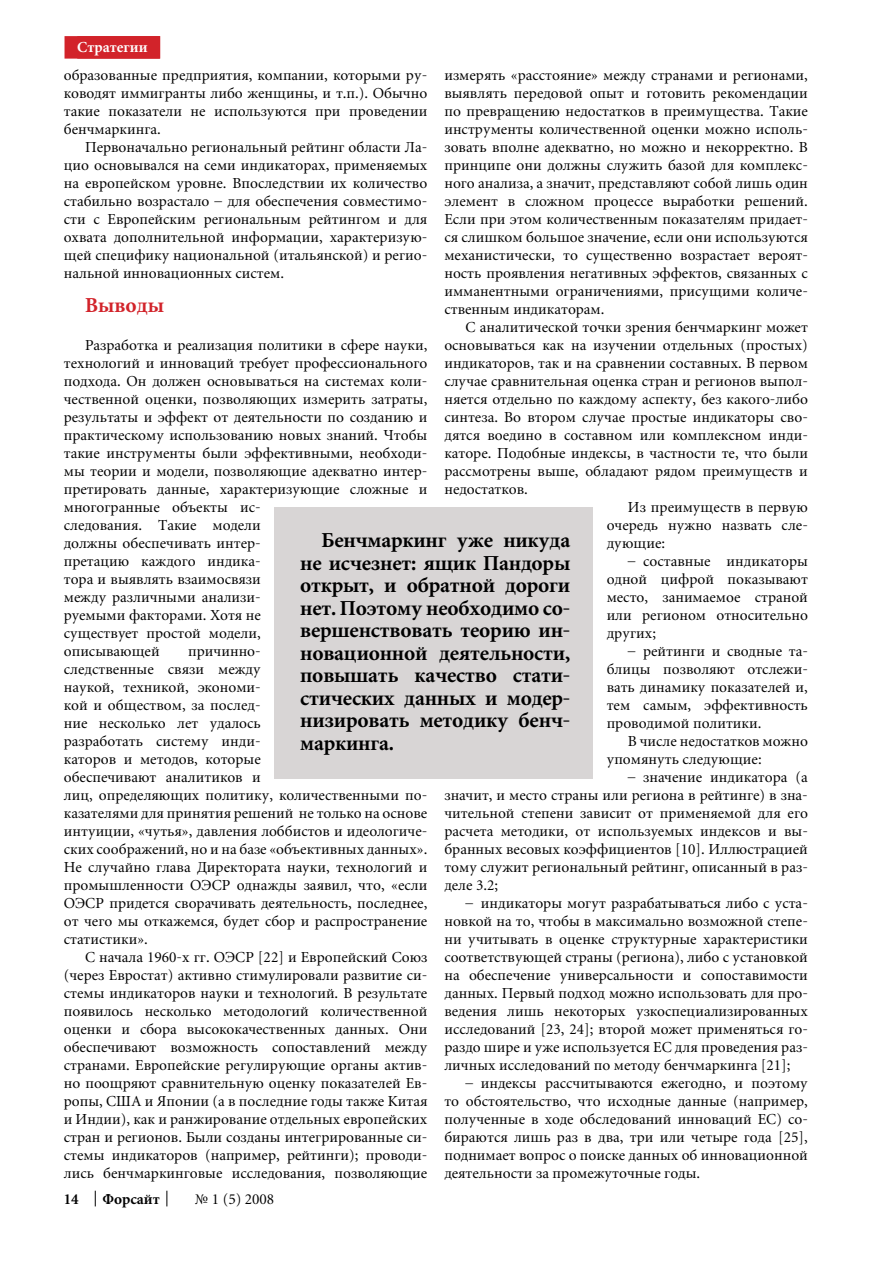
<style>
.page{position:relative;width:893px;height:1263px;background:#fff}
.page>*{position:absolute;margin:0;border:0;box-sizing:border-box;transform-origin:0 0}
.t1{font:700 21px/22.5px "Miniature";letter-spacing:-.01em;color:#000;text-align:justify}
.t2{font:700 21px "Miniature";color:#d2232a}
.t3{font:15px/18px "Miniature";color:#000;text-align:justify}
.t4{font:700 15px "Miniature";color:#fff}
.t5{font:700 15px "Miniature";color:#000}
</style>
<div class="page">
<svg style="left:95px;top:1191px;width:1px;height:15px"></svg>
<svg style="left:166px;top:1191px;width:1px;height:15px"></svg>
<div style="left:65px;top:36px;width:95px;height:23px;background:#d2232a"></div>
<div style="left:274px;top:507px;width:318px;height:272px;background:#d8d5d5"></div>
<p class="t4" style="left:90px;top:40px;width:59px">Рубрика</p>
<p class="t3" style="left:64px;top:66px;width:365px">образованные предприятия, компании, которыми ру&shy;ководят иммигранты либо женщины, и т.п.). Обычно такие показатели не используются при проведении бенчмаркинга.</p>
<p class="t3" style="left:64px;top:138px;width:365px;text-indent:21px">Первоначально региональный рейтинг области Ла&shy;цио основывался на семи индикаторах, применяемых на европейском уровне. Впоследствии их количество стабильно возрастало – для обеспечения совместимо&shy;сти с Европейским региональным рейтингом и для охвата дополнительной информации, характеризую&shy;щей специфику национальной (итальянской) и регио&shy;нальной инновационных систем.</p>
<h1 class="t2" style="left:85px;top:295px;width:81px">Выводы</h1>
<p class="t3" style="left:64px;top:336px;width:365px;text-align:left;text-indent:21px">Разработка и реализация политики в сфере науки, технологий и инноваций требует профессионального подхода. Он должен основываться на системах коли&shy;чественной оценки, позволяющих измерить затраты, результаты и эффект от деятельности по созданию и практическому использованию новых знаний. Чтобы такие инструменты были эффективными, необходи&shy;мы теории и модели, позволяющие адекватно интер&shy;претировать данные, характеризующие сложные и многогранные объекты ис-<br>следования. Такие модели<br>должны обеспечивать интер-<br>претацию каждого индика-<br>тора и выявлять взаимосвязи<br>между различными анализи-<br>руемыми факторами. Хотя не<br>существует простой модели,<br>описывающей</p>
<p class="t4" style="left:77px;top:40px;width:72px">Стратегии</p>
<p class="t3" style="left:444px;top:66px;width:365px">измерять «расстояние» между странами и регионами, выявлять передовой опыт и готовить рекомендации по превращению недостатков в преимущества. Такие инструменты количественной оценки можно исполь&shy;зовать вполне адекватно, но можно и некорректно. В принципе они должны служить базой для комплекс&shy;ного анализа, а значит, представляют собой лишь один элемент в сложном процессе выработки решений.<br>Если при этом количественным показателям придает&shy;ся слишком большое значение, если они используются механистически, то существенно возрастает вероят&shy;ность проявления негативных эффектов, связанных с имманентными ограничениями, присущими количе&shy;ственным индикаторам.</p>
<p class="t3" style="left:466px;top:318px;width:344px">С аналитической точки зрения бенчмаркинг может</p>
<p class="t3" style="left:444px;top:336px;width:365px">основываться как на изучении отдельных (простых)</p>
<p class="t3" style="left:444px;top:354px;width:365px">индикаторов, так и на сравнении составных. В первом</p>
<p class="t3" style="left:444px;top:372px;width:365px">случае сравнительная оценка стран и регионов выпол-</p>
<p class="t3" style="left:444px;top:390px;width:365px">няется отдельно по каждому аспекту, без какого-либо</p>
<p class="t3" style="left:444px;top:408px;width:365px">синтеза. Во втором случае простые индикаторы сво-</p>
<p class="t3" style="left:444px;top:426px;width:365px">дятся воедино в составном или комплексном инди-</p>
<p class="t3" style="left:444px;top:444px;width:365px">каторе. Подобные индексы, в частности те, что были</p>
<p class="t3" style="left:444px;top:462px;width:365px">рассмотрены выше, обладают рядом преимуществ и</p>
<p class="t3" style="left:444px;top:480px;width:85px">недостатков.</p>
<p class="t3" style="left:628px;top:498px;width:182px">Из преимуществ в первую</p>
<p class="t3" style="left:607px;top:516px;width:203px">очередь нужно назвать сле-</p>
<p class="t3" style="left:607px;top:534px;width:60px">дующие:</p>
<p class="t3" style="left:607px;top:552px;width:203px;text-indent:21px">– составные индикаторы одной цифрой показывают место, занимаемое страной или регионом относительно других;</p>
<p class="t3" style="left:607px;top:642px;width:203px;text-indent:21px">– рейтинги и сводные та&shy;блицы позволяют отслежи&shy;вать динамику показателей и, тем самым, эффективность проводимой политики.</p>
<p class="t3" style="left:607px;top:732px;width:203px;text-indent:21px">В числе недостатков можно упомянуть следующие:</p>
<p class="t3" style="left:444px;top:768px;width:365px;text-indent:184px">– значение индикатора (а значит, и место страны или региона в рейтинге) в зна&shy;чительной степени зависит от применяемой для его расчета методики, от используемых индексов и вы&shy;бранных весовых коэффициентов [10]. Иллюстрацией тому служит региональный рейтинг, описанный в раз&shy;деле 3.2;</p>
<p class="t3" style="left:444px;top:894px;width:365px;text-indent:21px">– индикаторы могут разрабатываться либо с уста&shy;новкой на то, чтобы в максимально возможной степе&shy;ни учитывать в оценке структурные характеристики соответствующей страны (региона), либо с установкой на обеспечение универсальности и сопоставимости данных. Первый подход можно использовать для про&shy;ведения лишь некоторых узкоспециализированных исследований [23, 24]; второй может применяться го&shy;раздо шире и уже используется ЕС для проведения раз&shy;личных исследований по методу бенчмаркинга [21];</p>
<p class="t3" style="left:444px;top:1074px;width:365px;text-indent:21px">– индексы рассчитываются ежегодно, и поэтому то обстоятельство, что исходные данные (например, полученные в ходе обследований инноваций ЕС) со&shy;бираются лишь раз в два, три или четыре года [25], поднимает вопрос о поиске данных об инновационной деятельности за промежуточные годы.</p>
<p class="t1" style="left:300px;top:530px;width:272px;text-indent:21px">Бенчмаркинг уже никуда не исчезнет: ящик Пандоры открыт, и обратной дороги нет. Поэтому необходимо со&shy;вершенствовать теорию ин&shy;новационной деятельности, повышать качество стати&shy;стических данных и модер&shy;низировать методику бенч&shy;маркинга.</p>
<p class="t3" style="left:64px;top:642px;width:365px;text-align:left;text-indent:124px">причинно-<br>следственные связи между<br>наукой, техникой, экономи-<br>кой и обществом, за послед-<br>ние несколько лет удалось<br>разработать систему инди-<br>каторов и методов, которые<br>обеспечивают аналитиков и<br>лиц, определяющих политику, количественными по&shy;казателями для принятия решений не только на основе интуиции, «чутья», давления лоббистов и идеологиче&shy;ских соображений, но и на базе «объективных данных».<br>Не случайно глава Директората науки, технологий и промышленности ОЭСР однажды заявил, что, «если ОЭСР придется сворачивать деятельность, последнее, от чего мы откажемся, будет сбор и распространение статистики».</p>
<p class="t3" style="left:64px;top:948px;width:365px;text-indent:21px">С начала 1960-х гг. ОЭСР [22] и Европейский Союз (через Евростат) активно стимулировали развитие си&shy;стемы индикаторов науки и технологий. В результате появилось несколько методологий количественной оценки и сбора высококачественных данных. Они обеспечивают возможность сопоставлений между странами. Европейские регулирующие органы актив&shy;но поощряют сравнительную оценку показателей Ев&shy;ропы, США и Японии (а в последние годы также Китая и Индии), как и ранжирование отдельных европейских стран и регионов. Были созданы интегрированные си&shy;стемы индикаторов (например, рейтинги); проводи&shy;лись бенчмаркинговые исследования, позволяющие</p>
<p class="t5" style="left:64px;top:1192px;width:16px">14</p>
<p class="t5" style="left:102px;top:1192px;width:59px">Форсайт</p>
<p class="t3" style="left:195px;top:1191px;width:81px">№ 1 (5) 2008</p>
</div>
